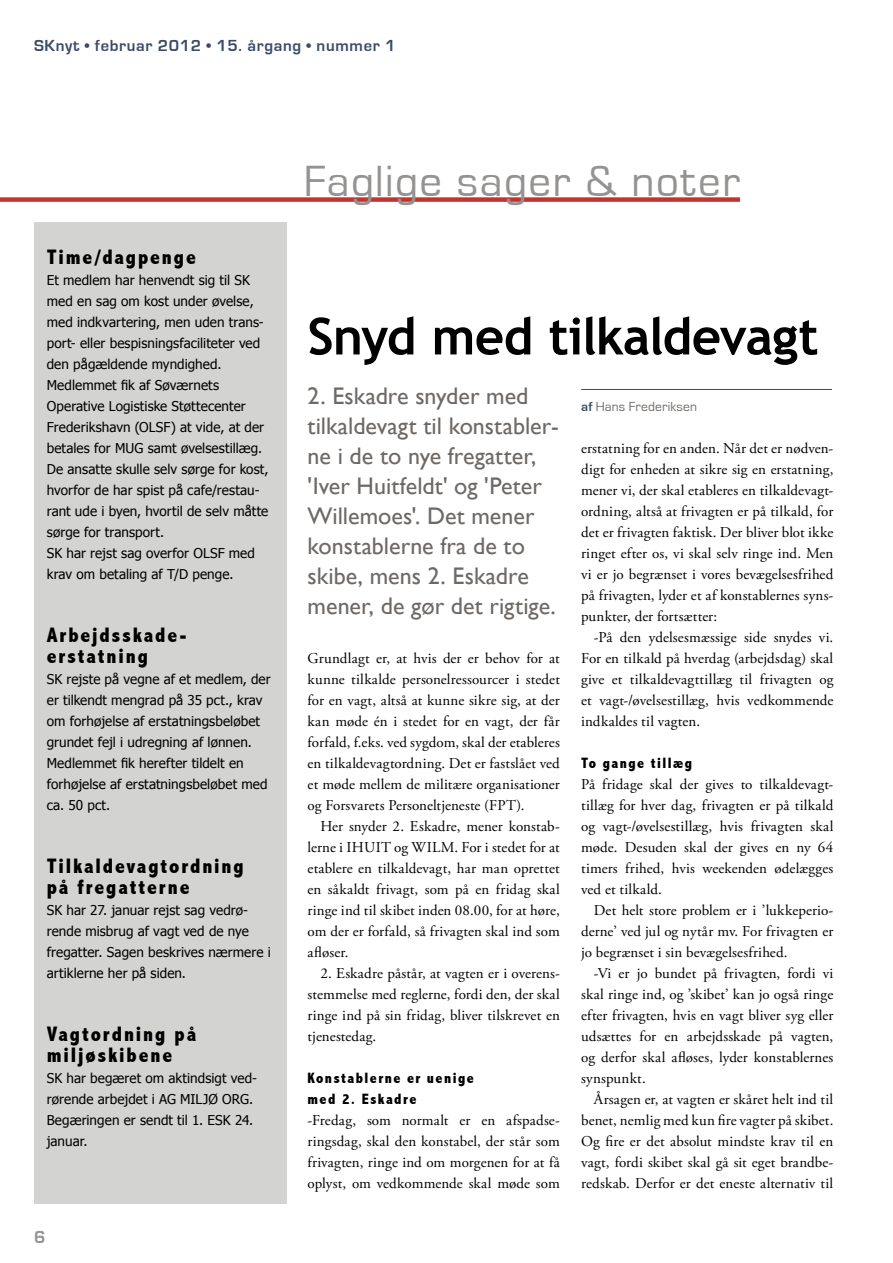
<style>
.page{position:relative;width:893px;height:1263px;background:#fff}
.page>*{position:absolute;margin:0;border:0;box-sizing:border-box;transform-origin:0 0}
.t1{font:700 51px "Trebuchet MS";letter-spacing:-.02em;color:#000}
.t2{font:45px "Eurostile";letter-spacing:.03em;color:#959391}
.t3{font:24px/30px "Gill Sans";color:#6d6966}
.t4{font:800 condensed 21px/21px "Abadi";letter-spacing:.09em;color:#000}
.t5{font:700 18px "Eurostile";color:#959391}
.t6{font:700 16.5px "Eurostile";letter-spacing:.04em;color:#394c69}
.t7{font:15px/21px "Adobe Garamond Pro";letter-spacing:.005em;color:#000;text-align:justify}
.t8{font:800 condensed 15px/21px "Abadi";letter-spacing:.1em;color:#000}
.t9{font:13.5px/21px "Tahoma";letter-spacing:.005em;color:#000}
.t10{font:13.5px "Eurostile";letter-spacing:.01em;color:#6d6966}
.s1{font-weight:700;color:#394c69}
</style>
<div class="page">
<div style="left:0;top:197px;width:740px;height:5px;background:#c4342e"></div>
<div style="left:34px;top:222px;width:252px;height:981px;background:#d3d3d2"></div>
<hr style="left:581px;top:389px;width:251px;height:1px;background:#394c69">
<p class="t6" style="left:34px;top:37px;width:363px">SKnyt • februar 2012 • 15. årgang • nummer 1</p>
<h3 class="t4" style="left:47px;top:246px;width:151px">Time/dagpenge</h3>
<p class="t9" style="left:47px;top:269px;width:223px">Et medlem har henvendt sig til SK med en sag om kost under øvelse, med indkvartering, men uden trans&shy;port- eller bespisningsfaciliteter ved den pågældende myndighed.<br>Medlemmet fik af Søværnets Operative Logistiske Støttecenter Frederikshavn (OLSF) at vide, at der betales for MUG samt øvelsestillæg.<br>De ansatte skulle selv sørge for kost, hvorfor de har spist på cafe/restau&shy;rant ude i byen, hvortil de selv måtte sørge for transport.<br>SK har rejst sag overfor OLSF med krav om betaling af T/D penge.</p>
<h3 class="t4" style="left:47px;top:624px;width:142px">Arbejdsskade&shy;erstatning</h3>
<p class="t9" style="left:47px;top:668px;width:225px">SK rejste på vegne af et medlem, der er tilkendt mengrad på 35 pct., krav om forhøjelse af erstatningsbeløbet grundet fejl i udregning af lønnen.<br>Medlemmet fik herefter tildelt en forhøjelse af erstatningsbeløbet med ca. 50 pct.</p>
<h3 class="t4" style="left:47px;top:855px;width:199px">Tilkaldevagtordning på fregatterne</h3>
<p class="t9" style="left:47px;top:899px;width:225px">SK har 27. januar rejst sag vedrø&shy;rende misbrug af vagt ved de nye fregatter. Sagen beskrives nærmere i artiklerne her på siden.</p>
<h3 class="t4" style="left:47px;top:1023px;width:151px">Vagtordning på miljøskibene</h3>
<p class="t9" style="left:47px;top:1067px;width:212px">SK har begæret om aktindsigt ved&shy;rørende arbejdet i AG MILJØ ORG.<br>Begæringen er sendt til 1. ESK 24. januar.</p>
<p class="t5" style="left:34px;top:1227px;width:13px">6</p>
<h2 class="t2" style="left:304px;top:157px;width:438px">Faglige sager &amp; noter</h2>
<h1 class="t1" style="left:308px;top:304px;width:512px">Snyd med tilkaldevagt</h1>
<h3 class="t3" style="left:308px;top:381px;width:253px">2. Eskadre snyder med tilkaldevagt til konstabler&shy;ne i de to nye fregatter, 'Iver Huitfeldt' og 'Peter<br>Willemoes'. Det mener konstablerne fra de to skibe, mens 2. Eskadre mener, de gør det rigtige.</h3>
<p class="t10" style="left:581px;top:399px;width:117px"><span class="s1">af</span> Hans Frederiksen</p>
<p class="t7" style="left:581px;top:438px;width:254px">erstatning for en anden. Når det er nødven&shy;digt for enheden at sikre sig en erstatning, mener vi, der skal etableres en tilkaldevagt&shy;ordning, altså at frivagten er på tilkald, for det er frivagten faktisk. Der bliver blot ikke ringet efter os, vi skal selv ringe ind. Men vi er jo begrænset i vores bevægelsesfrihed på frivagten, lyder et af konstablernes syns&shy;punkter, der fortsætter:</p>
<p class="t7" style="left:581px;top:627px;width:254px;text-indent:13px">-På den ydelsesmæssige side snydes vi.<br>For en tilkald på hverdag (arbejdsdag) skal give et tilkaldevagttillæg til frivagten og et vagt-/øvelsestillæg, hvis vedkommende indkaldes til vagten.</p>
<p class="t8" style="left:581px;top:752px;width:113px">To gange tillæg</p>
<p class="t7" style="left:581px;top:774px;width:254px">På fridage skal der gives to tilkaldevagt&shy;tillæg for hver dag, frivagten er på tilkald og vagt-/øvelsestillæg, hvis frivagten skal møde. Desuden skal der gives en ny 64 timers frihed, hvis weekenden ødelægges ved et tilkald.</p>
<p class="t7" style="left:581px;top:900px;width:254px;text-indent:13px">Det helt store problem er i ’lukkeperio&shy;derne’ ved jul og nytår mv. For frivagten er jo begrænset i sin bevægelsesfrihed.</p>
<p class="t7" style="left:581px;top:963px;width:254px;text-indent:13px">-Vi er jo bundet på frivagten, fordi vi skal ringe ind, og ’skibet’ kan jo også ringe efter frivagten, hvis en vagt bliver syg eller udsættes for en arbejdsskade på vagten, og derfor skal afløses, lyder konstablernes synspunkt.</p>
<p class="t7" style="left:581px;top:1089px;width:254px;text-indent:13px">Årsagen er, at vagten er skåret helt ind til benet, nemlig med kun fire vagter på skibet.<br>Og fire er det absolut mindste krav til en vagt, fordi skibet skal gå sit eget brandbe&shy;redskab. Derfor er det eneste alternativ til</p>
<p class="t7" style="left:308px;top:648px;width:254px">Grundlagt er, at hvis der er behov for at kunne tilkalde personelressourcer i stedet for en vagt, altså at kunne sikre sig, at der kan møde én i stedet for en vagt, der får forfald, f.eks. ved sygdom, skal der etableres en tilkaldevagtordning. Det er fastslået ved et møde mellem de militære organisationer og Forsvarets Personeltjeneste (FPT).</p>
<p class="t7" style="left:308px;top:816px;width:254px;text-indent:13px">Her snyder 2. Eskadre, mener konstab&shy;lerne i IHUIT og WILM. For i stedet for at etablere en tilkaldevagt, har man oprettet en såkaldt frivagt, som på en fridag skal ringe ind til skibet inden 08.00, for at høre, om der er forfald, så frivagten skal ind som afløser.</p>
<p class="t7" style="left:308px;top:963px;width:254px;text-indent:13px">2. Eskadre påstår, at vagten er i overens&shy;stemmelse med reglerne, fordi den, der skal ringe ind på sin fridag, bliver tilskrevet en tjenestedag.</p>
<p class="t8" style="left:308px;top:1067px;width:168px">Konstablerne er uenige med 2. Eskadre</p>
<p class="t7" style="left:308px;top:1110px;width:254px">-Fredag, som normalt er en afspadse&shy;ringsdag, skal den konstabel, der står som frivagten, ringe ind om morgenen for at få oplyst, om vedkommende skal møde som</p>
</div>
